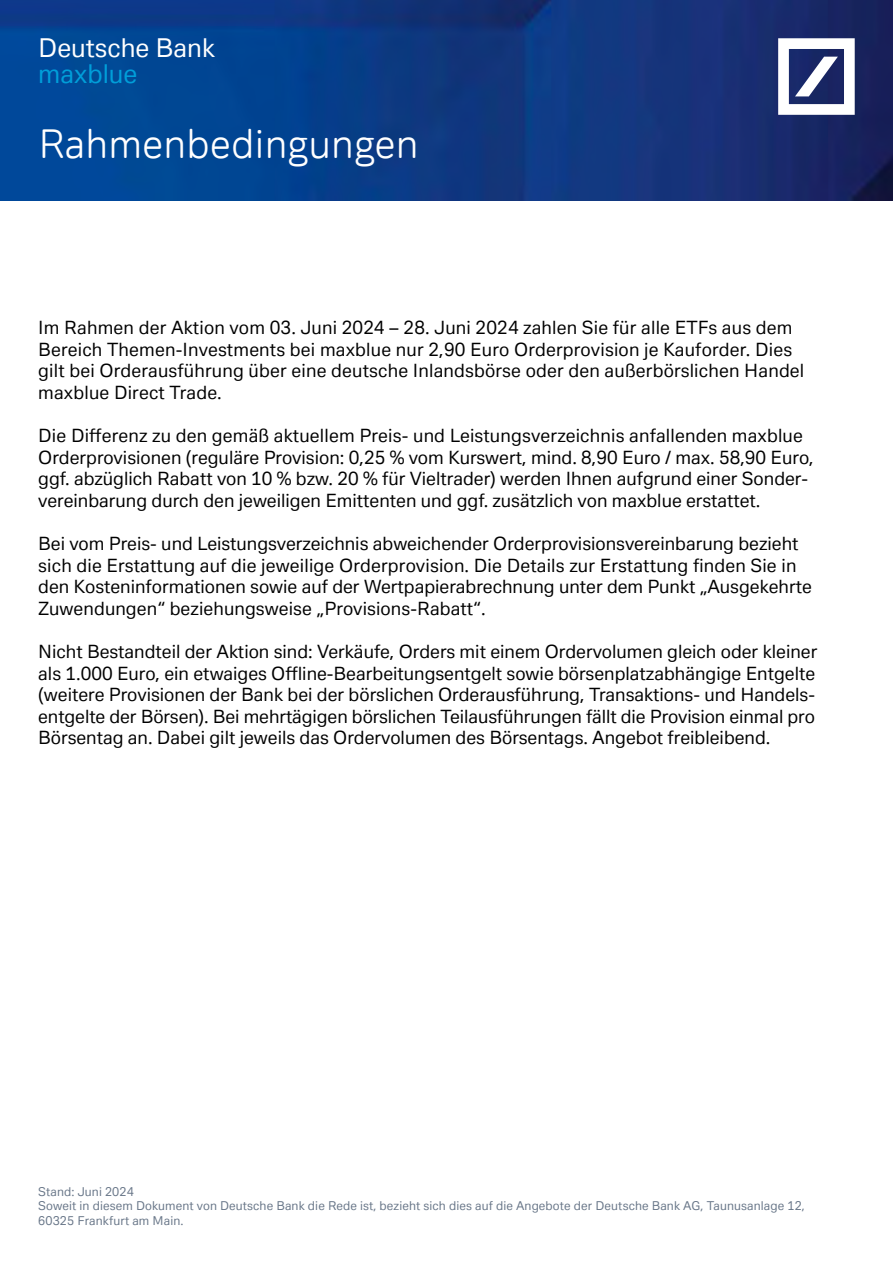
<style>
.page{position:relative;width:893px;height:1263px;background:#fff}
.page>*{position:absolute;margin:0;border:0;box-sizing:border-box;transform-origin:0 0}
.t1{font:39px "Deutsche Bank Display";color:#fff}
.t2{font:25.5px "Deutsche Bank Text";color:#fff}
.t3{font:25.5px "Deutsche Bank Text";color:#009ed9}
.t4{font:18px/21.6px "Deutsche Bank Text";color:#000}
.t5{font:12px/14.4px "Deutsche Bank Text";letter-spacing:.01em;color:#687688}
</style>
<div class="page">
<img style="left:0;top:0;width:893px;height:201px">
<svg style="left:778px;top:38px;width:77px;height:77px"></svg>
<h2 class="t2" style="left:38px;top:32px;width:178px">Deutsche Bank</h2>
<h2 class="t3" style="left:38px;top:57px;width:101px">maxblue</h2>
<h1 class="t1" style="left:38px;top:119px;width:382px">Rahmenbedingungen</h1>
<p class="t4" style="left:38px;top:316px;width:768px">Im Rahmen der Aktion vom 03. Juni 2024 – 28. Juni 2024 zahlen Sie für alle ETFs aus dem Bereich Themen-Investments bei maxblue nur 2,90 Euro Orderprovision je Kauforder. Dies gilt bei Orderausführung über eine deutsche Inlandsbörse oder den außerbörslichen Handel maxblue Direct Trade.</p>
<p class="t4" style="left:38px;top:424px;width:777px">Die Differenz zu den gemäß aktuellem Preis- und Leistungsverzeichnis anfallenden maxblue Orderprovisionen (reguläre Provision: 0,25 % vom Kurswert, mind. 8,90 Euro / max. 58,90 Euro, ggf. abzüglich Rabatt von 10 % bzw. 20 % für Vieltrader) werden Ihnen aufgrund einer Sonder&shy;vereinbarung durch den jeweiligen Emittenten und ggf. zusätzlich von maxblue erstattet.</p>
<p class="t4" style="left:38px;top:532px;width:775px">Bei vom Preis- und Leistungsverzeichnis abweichender Orderprovisionsvereinbarung bezieht sich die Erstattung auf die jeweilige Orderprovision. Die Details zur Erstattung finden Sie in den Kosteninformationen sowie auf der Wertpapierabrechnung unter dem Punkt „Ausgekehrte Zuwendungen“ beziehungsweise „Provisions-Rabatt“.</p>
<p class="t4" style="left:38px;top:640px;width:781px">Nicht Bestandteil der Aktion sind: Verkäufe, Orders mit einem Ordervolumen gleich oder kleiner als 1.000 Euro, ein etwaiges Offline-Bearbeitungsentgelt sowie börsenplatzabhängige Entgelte (weitere Provisionen der Bank bei der börslichen Orderausführung, Transaktions- und Handels&shy;entgelte der Börsen). Bei mehrtägigen börslichen Teilausführungen fällt die Provision einmal pro Börsentag an. Dabei gilt jeweils das Ordervolumen des Börsentags. Angebot freibleibend.</p>
<p class="t5" style="left:38px;top:1184px;width:768px">Stand: Juni 2024<br>Soweit in diesem Dokument von Deutsche Bank die Rede ist, bezieht sich dies auf die Angebote der Deutsche Bank AG, Taunusanlage 12,<br>60325 Frankfurt am Main.</p>
</div>
